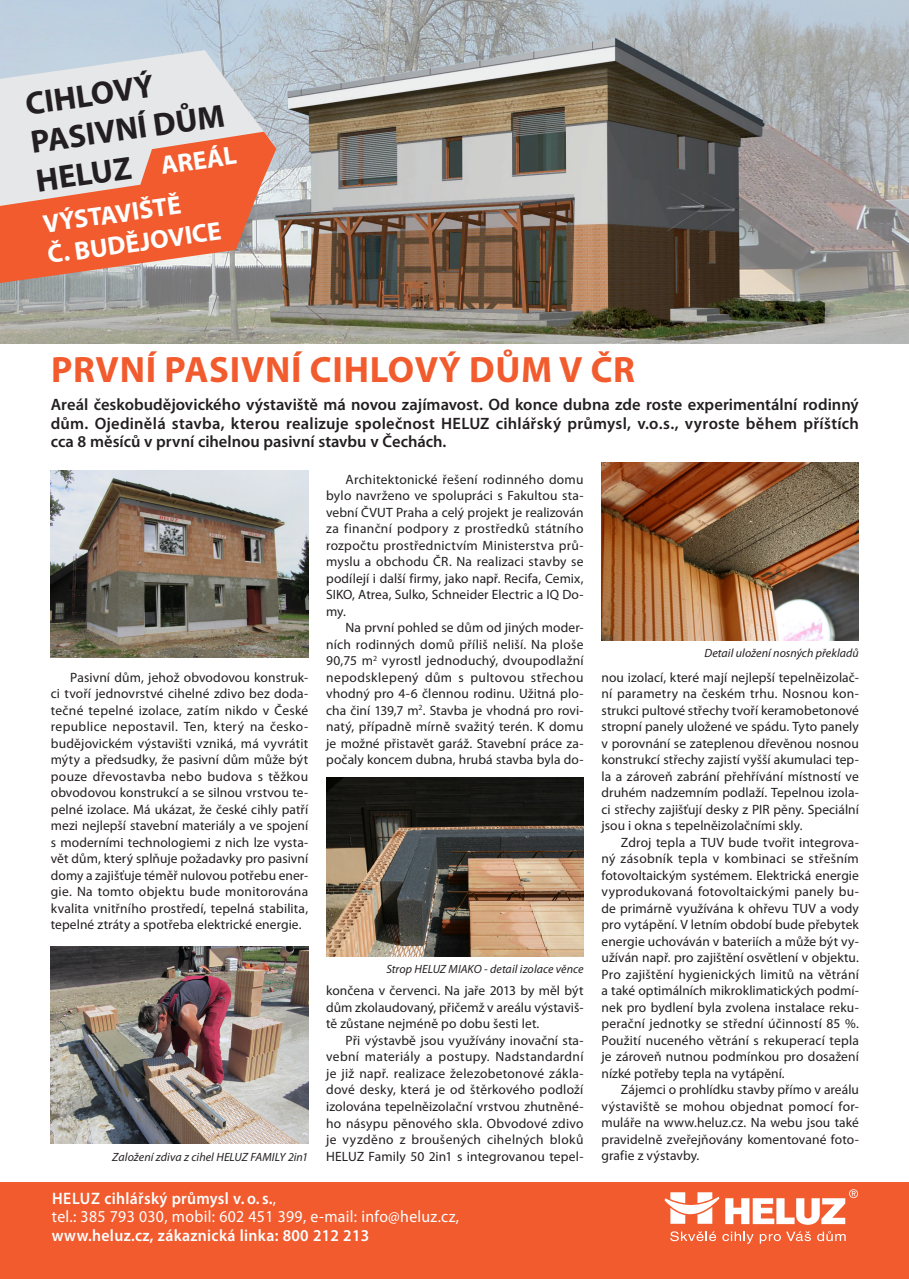
<style>
.page{position:relative;width:909px;height:1279px;background:#fff}
.page>*{position:absolute;margin:0;border:0;box-sizing:border-box;transform-origin:0 0}
.t1{font:700 36.75px "Myriad Pro";color:#f15b2e}
.t2{font:700 32.4px/38.8px "Myriad Pro";color:#231f20}
.t3{font:700 25.8px/31px "Myriad Pro";color:#fff}
.t4{font:16.65px/18.3px "Myriad Pro";letter-spacing:.02em;color:#fff;scale:.95 1}
.t5{font:600 16.65px "Myriad Pro";letter-spacing:.02em;color:#fff;scale:.95 1}
.t6{font:600 16.5px/18.1px "Myriad Pro";color:#231f20;text-align:justify}
.t7{font:13.5px/16.5px "Myriad Pro";letter-spacing:.005em;color:#231f20;text-align:justify}
.t8{font:italic 12px "Myriad Pro";letter-spacing:.005em;color:#231f20}
.s1{font-size:25.8px;color:#fff}
.s2{font-weight:600}
</style>
<div class="page">
<img style="left:0;top:0;width:909px;height:343px">
<svg style="left:0;top:50px;width:273px;height:82px;background:#dadfe4"></svg>
<svg style="left:0;top:132px;width:276px;height:153px;background:#e18c73"></svg>
<img style="left:51px;top:470px;width:257px;height:187px">
<img style="left:51px;top:946px;width:257px;height:197px">
<img style="left:326px;top:777px;width:257px;height:179px">
<img style="left:601px;top:463px;width:258px;height:177px">
<div style="left:0;top:1181px;width:909px;height:97px;background:#f15b2e"></div>
<svg style="left:670px;top:1231px;width:46px;height:9px"></svg>
<svg style="left:722px;top:1231px;width:31px;height:12px"></svg>
<svg style="left:760px;top:1231px;width:51px;height:12px"></svg>
<svg style="left:817px;top:1231px;width:29px;height:9px"></svg>
<svg style="left:725px;top:1189px;width:133px;height:35px"></svg>
<svg style="left:664px;top:1192px;width:55px;height:31px"></svg>
<h2 class="t2" style="left:23px;top:83px;width:203px;rotate:-8deg">CIHLOVÝ<br>PASIVNÍ DŮM<br>HELUZ <span class="s1">AREÁL</span></h2>
<h3 class="t3" style="left:41px;top:208px;width:177px;rotate:-8deg">VÝSTAVIŠTĚ<br>Č. BUDĚJOVICE</h3>
<h1 class="t1" style="left:51px;top:346px;width:44px">PRVNÍ</h1>
<h1 class="t1" style="left:164px;top:346px;width:21px">PASIVNÍ</h1>
<h1 class="t1" style="left:310px;top:346px;width:23px">CIHLOVÝ</h1>
<h1 class="t1" style="left:469px;top:346px;width:28px">DŮM</h1>
<h1 class="t1" style="left:559px;top:346px;width:77px">V ČR</h1>
<p class="t6" style="left:51px;top:395px;width:809px">Areál českobudějovického výstaviště má novou zajímavost. Od konce dubna zde roste experimentální rodinný dům. Ojedinělá stavba, kterou realizuje společnost HELUZ cihlářský průmysl, v.o.s., vyroste během příštích cca 8 měsíců v první cihelnou pasivní stavbu v Čechách.</p>
<p class="t7" style="left:326px;top:470px;width:259px;text-indent:19px">Architektonické řešení rodinného domu bylo navrženo ve spolupráci s Fakultou sta&shy;vební ČVUT Praha a celý projekt je realizován za finanční podpory z prostředků státního rozpočtu prostřednictvím Ministerstva prů&shy;myslu a obchodu ČR. Na realizaci stavby se podílejí i další firmy, jako např. Recifa, Cemix, SIKO, Atrea, Sulko, Schneider Electric a IQ Do&shy;my.</p>
<p class="t7" style="left:326px;top:619px;width:259px;text-indent:19px">Na první pohled se dům od jiných moder&shy;ních rodinných domů příliš neliší. Na ploše 90,75 m<sup>2</sup> vyrostl jednoduchý, dvoupodlažní nepodsklepený dům s pultovou střechou vhodný pro 4-6 člennou rodinu. Užitná plo&shy;cha činí 139,7 m<sup>2</sup>. Stavba je vhodná pro rovi&shy;natý, případně mírně svažitý terén. K domu je možné přistavět garáž. Stavební práce za&shy;počaly koncem dubna, hrubá stavba byla do-</p>
<p class="t8" style="left:704px;top:645px;width:156px">Detail uložení nosných překladů</p>
<p class="t7" style="left:51px;top:668px;width:259px;text-indent:19px">Pasivní dům, jehož obvodovou konstruk&shy;ci tvoří jednovrstvé cihelné zdivo bez doda&shy;tečné tepelné izolace, zatím nikdo v České republice nepostavil. Ten, který na česko&shy;budějovickém výstavišti vzniká, má vyvrátit mýty a předsudky, že pasivní dům může být pouze dřevostavba nebo budova s těžkou obvodovou konstrukcí a se silnou vrstvou te&shy;pelné izolace. Má ukázat, že české cihly patří mezi nejlepší stavební materiály a ve spojení s moderními technologiemi z nich lze vysta&shy;vět dům, který splňuje požadavky pro pasivní domy a zajišťuje téměř nulovou potřebu ener&shy;gie. Na tomto objektu bude monitorována kvalita vnitřního prostředí, tepelná stabilita, tepelné ztráty a spotřeba elektrické energie.</p>
<p class="t7" style="left:601px;top:668px;width:259px">nou izolací, které mají nejlepší tepelněizolač&shy;ní parametry na českém trhu. Nosnou kon&shy;strukci pultové střechy tvoří keramobetonové stropní panely uložené ve spádu. Tyto panely v porovnání se zateplenou dřevěnou nosnou konstrukcí střechy zajistí vyšší akumulaci tep&shy;la a zároveň zabrání přehřívání místností ve druhém nadzemním podlaží. Tepelnou izola&shy;ci střechy zajišťují desky z PIR pěny. Speciální jsou i okna s tepelněizolačními skly.</p>
<p class="t7" style="left:601px;top:833px;width:259px;text-indent:19px">Zdroj tepla a TUV bude tvořit integrova&shy;ný zásobník tepla v kombinaci se střešním fotovoltaickým systémem. Elektrická energie vyprodukovaná fotovoltaickými panely bu&shy;de primárně využívána k ohřevu TUV a vody pro vytápění. V letním období bude přebytek energie uchováván v bateriích a může být vy&shy;užíván např. pro zajištění osvětlení v objektu.<br>Pro zajištění hygienických limitů na větrání a také optimálních mikroklimatických podmí&shy;nek pro bydlení byla zvolena instalace reku&shy;perační jednotky se střední účinností 85 %.<br>Použití nuceného větrání s rekuperací tepla je zároveň nutnou podmínkou pro dosažení nízké potřeby tepla na vytápění.</p>
<p class="t7" style="left:601px;top:1081px;width:259px;text-indent:19px">Zájemci o prohlídku stavby přímo v areálu výstaviště se mohou objednat pomocí for&shy;muláře na www.heluz.cz. Na webu jsou také pravidelně zveřejňovány komentované foto-</p>
<p class="t8" style="left:386px;top:961px;width:199px">Strop HELUZ MIAKO - detail izolace věnce</p>
<p class="t7" style="left:326px;top:982px;width:259px">končena v červenci. Na jaře 2013 by měl být dům zkolaudovaný, přičemž v areálu výstaviš&shy;tě zůstane nejméně po dobu šesti let.</p>
<p class="t7" style="left:326px;top:1031px;width:259px;text-indent:19px">Při výstavbě jsou využívány inovační sta&shy;vební materiály a postupy. Nadstandardní je již např. realizace železobetonové zákla&shy;dové desky, která je od štěrkového podloží izolována tepelněizolační vrstvou zhutněné&shy;ho násypu pěnového skla. Obvodové zdivo je vyzděno z broušených cihelných bloků HELUZ Family 50 2in1 s integrovanou tepel-</p>
<p class="t8" style="left:112px;top:1149px;width:197px">Založení zdiva z cihel HELUZ FAMILY 2in1</p>
<p class="t7" style="left:601px;top:1147px;width:99px">grafie z výstavby.</p>
<p class="t4" style="left:52px;top:1188px;width:430px;text-indent:53px"><span class="s2">cihlářský průmysl v. o. s.</span>,<br>tel.: 385 793 030, mobil: 602 451 399, e-mail: info@heluz.cz,</p>
<p class="t5" style="left:52px;top:1224px;width:335px">www.heluz.cz, zákaznická linka: 800 212 213</p>
<p class="t5" style="left:52px;top:1187px;width:23px">Heluz</p>
</div>
